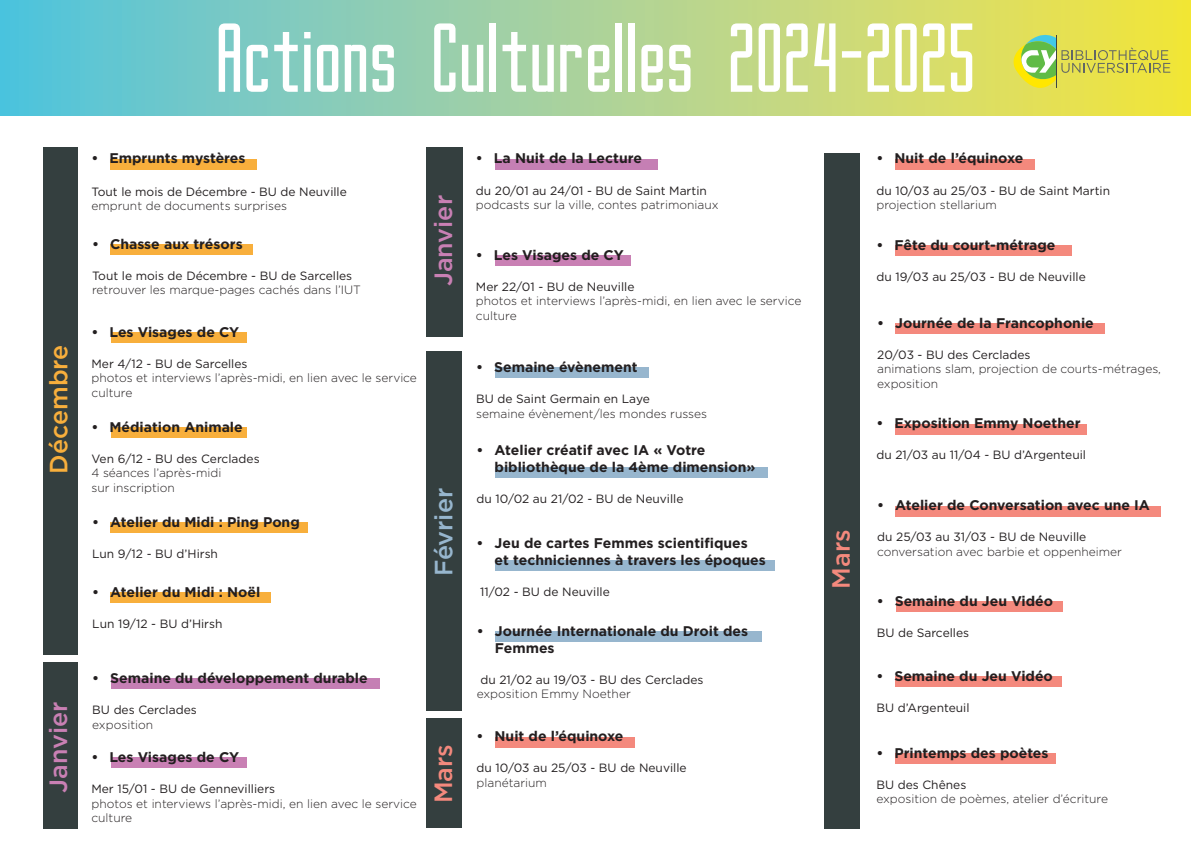
<style>
.page{position:relative;width:1191px;height:842px;background:#fff}
.page>*{position:absolute;margin:0;border:0;box-sizing:border-box;transform-origin:0 0}
.t1{font:500 25px "Gotham";color:#c980b4}
.t2{font:500 25px "Gotham";color:#f8af3c}
.t3{font:500 25px "Gotham";color:#f4897d}
.t4{font:500 25px "Gotham";color:#97b6ce}
.t5{font:700 14px/16.8px "Gotham";color:#231f20}
.t6{font:12px "Gotham";color:#231f20}
.t7{font:300 12px/14.4px "Gotham";color:#231f20}
</style>
<div class="page">
<div style="left:111px;top:159px;width:146px;height:10px;background:#f8af3c"></div>
<div style="left:111px;top:244px;width:142px;height:11px;background:#f8af3c"></div>
<div style="left:111px;top:332px;width:136px;height:11px;background:#f8af3c"></div>
<div style="left:111px;top:427px;width:136px;height:11px;background:#f8af3c"></div>
<div style="left:495px;top:632px;width:266px;height:10px;background:#97b6ce"></div>
<div style="left:111px;top:522px;width:197px;height:11px;background:#f8af3c"></div>
<div style="left:111px;top:593px;width:160px;height:10px;background:#f8af3c"></div>
<div style="left:111px;top:679px;width:268px;height:10px;background:#c57fb4"></div>
<div style="left:111px;top:758px;width:135px;height:10px;background:#c980b4"></div>
<div style="left:495px;top:159px;width:162px;height:10px;background:#c57fb4"></div>
<div style="left:495px;top:255px;width:136px;height:11px;background:#c980b4"></div>
<div style="left:495px;top:368px;width:153px;height:10px;background:#97b6ce"></div>
<div style="left:495px;top:737px;width:139px;height:10px;background:#f4897d"></div>
<div style="left:895px;top:159px;width:140px;height:10px;background:#f4897d"></div>
<div style="left:495px;top:467px;width:273px;height:11px;background:#97b6ce"></div>
<div style="left:495px;top:561px;width:279px;height:10px;background:#97b6ce"></div>
<div style="left:895px;top:245px;width:177px;height:10px;background:#f4897d"></div>
<div style="left:895px;top:323px;width:210px;height:11px;background:#f4897d"></div>
<div style="left:895px;top:506px;width:266px;height:10px;background:#f4897d"></div>
<div style="left:895px;top:601px;width:167px;height:10px;background:#f4897d"></div>
<div style="left:895px;top:677px;width:167px;height:10px;background:#f4897d"></div>
<div style="left:895px;top:753px;width:160px;height:10px;background:#f4897d"></div>
<div style="left:43px;top:147px;width:34px;height:508px;background:#343f3f"></div>
<div style="left:43px;top:662px;width:34px;height:167px;background:#343f3f"></div>
<div style="left:426px;top:352px;width:36px;height:359px;background:#343f3f"></div>
<div style="left:426px;top:147px;width:36px;height:190px;background:#343f3f"></div>
<div style="left:426px;top:719px;width:36px;height:109px;background:#343f3f"></div>
<div style="left:824px;top:153px;width:35px;height:676px;background:#343f3f"></div>
<svg style="left:0;top:0;width:1191px;height:115px;background:#a2d29c"></svg>
<svg style="left:1011px;top:34px;width:159px;height:54px;background:#d0d551"></svg>
<svg style="left:219px;top:23px;width:21px;height:69px"></svg>
<svg style="left:246px;top:45px;width:22px;height:47px"></svg>
<svg style="left:274px;top:32px;width:24px;height:60px"></svg>
<svg style="left:304px;top:32px;width:6px;height:60px"></svg>
<svg style="left:317px;top:45px;width:21px;height:47px"></svg>
<svg style="left:345px;top:45px;width:21px;height:47px"></svg>
<svg style="left:372px;top:45px;width:22px;height:47px"></svg>
<svg style="left:434px;top:23px;width:21px;height:69px"></svg>
<svg style="left:462px;top:45px;width:21px;height:47px"></svg>
<div style="left:490px;top:23px;width:6px;height:69px;background:#fff"></div>
<svg style="left:502px;top:32px;width:24px;height:60px"></svg>
<svg style="left:532px;top:45px;width:22px;height:47px"></svg>
<svg style="left:560px;top:45px;width:21px;height:47px"></svg>
<svg style="left:588px;top:45px;width:21px;height:47px"></svg>
<div style="left:616px;top:23px;width:6px;height:69px;background:#fff"></div>
<div style="left:628px;top:23px;width:7px;height:69px;background:#fff"></div>
<svg style="left:641px;top:45px;width:22px;height:47px"></svg>
<svg style="left:669px;top:45px;width:21px;height:47px"></svg>
<svg style="left:731px;top:23px;width:21px;height:69px"></svg>
<svg style="left:758px;top:23px;width:22px;height:69px"></svg>
<svg style="left:786px;top:23px;width:21px;height:69px"></svg>
<svg style="left:814px;top:23px;width:21px;height:69px"></svg>
<div style="left:842px;top:51px;width:19px;height:7px;background:#fff"></div>
<svg style="left:867px;top:23px;width:22px;height:69px"></svg>
<svg style="left:895px;top:23px;width:21px;height:69px"></svg>
<svg style="left:923px;top:23px;width:21px;height:69px"></svg>
<svg style="left:951px;top:23px;width:21px;height:69px"></svg>
<div style="left:895px;top:424px;width:192px;height:10px;background:#f4897d"></div>
<h1 class="t2" style="left:42px;top:474px;width:131px;rotate:-90deg">Décembre</h1>
<h1 class="t1" style="left:42px;top:793px;width:93px;rotate:-90deg">Janvier</h1>
<p class="t5" style="left:91px;top:150px;width:155px">• Emprunts mystères</p>
<p class="t6" style="left:91px;top:184px;width:257px">Tout le mois de Décembre - BU de Neuville</p>
<p class="t7" style="left:91px;top:198px;width:197px">emprunt de documents surprises</p>
<p class="t5" style="left:92px;top:235px;width:152px">• Chasse aux trésors</p>
<p class="t6" style="left:92px;top:268px;width:262px">Tout le mois de Décembre - BU de Sarcelles</p>
<p class="t7" style="left:92px;top:283px;width:270px">retrouver les marque-pages cachés dans l’IUT</p>
<p class="t5" style="left:91px;top:323px;width:149px">• Les Visages de CY</p>
<p class="t6" style="left:91px;top:356px;width:158px">Mer 4/12 - BU de Sarcelles</p>
<p class="t7" style="left:91px;top:370px;width:327px">photos et interviews l’après-midi, en lien avec le service culture</p>
<p class="t5" style="left:91px;top:418px;width:153px">• Médiation Animale</p>
<p class="t6" style="left:91px;top:451px;width:170px">Ven 6/12 - BU des Cerclades</p>
<p class="t7" style="left:91px;top:466px;width:132px">4 séances l’après-midi sur inscription</p>
<p class="t5" style="left:92px;top:513px;width:209px">• Atelier du Midi : Ping Pong</p>
<p class="t6" style="left:92px;top:546px;width:127px">Lun 9/12 - BU d’Hirsh</p>
<p class="t5" style="left:92px;top:583px;width:170px">• Atelier du Midi : Noël</p>
<p class="t6" style="left:92px;top:616px;width:132px">Lun 19/12 - BU d’Hirsh</p>
<p class="t5" style="left:92px;top:670px;width:277px">• Semaine du développement durable</p>
<p class="t6" style="left:92px;top:702px;width:106px">BU des Cerclades</p>
<p class="t7" style="left:92px;top:717px;width:62px">exposition</p>
<p class="t5" style="left:91px;top:749px;width:149px">• Les Visages de CY</p>
<p class="t6" style="left:91px;top:781px;width:185px">Mer 15/01 - BU de Gennevilliers</p>
<p class="t7" style="left:91px;top:796px;width:327px">photos et interviews l’après-midi, en lien avec le service culture</p>
<h1 class="t1" style="left:427px;top:286px;width:93px;rotate:-90deg">Janvier</h1>
<h1 class="t4" style="left:427px;top:576px;width:90px;rotate:-90deg">Février</h1>
<h1 class="t3" style="left:427px;top:803px;width:61px;rotate:-90deg">Mars</h1>
<p class="t5" style="left:476px;top:150px;width:167px">• La Nuit de la Lecture</p>
<p class="t6" style="left:476px;top:183px;width:232px">du 20/01 au 24/01 - BU de Saint Martin</p>
<p class="t7" style="left:476px;top:197px;width:244px">podcasts sur la ville, contes patrimoniaux</p>
<p class="t5" style="left:476px;top:246px;width:149px">• Les Visages de CY</p>
<p class="t6" style="left:476px;top:279px;width:160px">Mer 22/01 - BU de Neuville</p>
<p class="t7" style="left:476px;top:294px;width:327px">photos et interviews l’après-midi, en lien avec le service culture</p>
<p class="t5" style="left:476px;top:358px;width:163px">• Semaine évènement</p>
<p class="t6" style="left:476px;top:391px;width:175px">BU de Saint Germain en Laye</p>
<p class="t7" style="left:476px;top:406px;width:232px">semaine évènement/les mondes russes</p>
<p class="t5" style="left:494px;top:441px;width:262px;text-indent:-18px">• Atelier créatif avec IA « Votre bibliothèque de la 4ème dimension»</p>
<p class="t6" style="left:476px;top:491px;width:208px">du 10/02 au 21/02 - BU de Neuville</p>
<p class="t5" style="left:494px;top:535px;width:273px;text-indent:-18px">• Jeu de cartes Femmes scientifiques<br>et techniciennes à travers les époques</p>
<p class="t6" style="left:480px;top:584px;width:131px">11/02 - BU de Neuville</p>
<p class="t5" style="left:495px;top:622px;width:255px;text-indent:-18px">• Journée Internationale du Droit des<br>Femmes</p>
<p class="t6" style="left:480px;top:672px;width:225px">du 21/02 au 19/03 - BU des Cerclades</p>
<p class="t7" style="left:477px;top:687px;width:155px">exposition Emmy Noether</p>
<p class="t5" style="left:476px;top:727px;width:148px">• Nuit de l’équinoxe</p>
<p class="t6" style="left:476px;top:760px;width:211px">du 10/03 au 25/03 - BU de Neuville</p>
<p class="t7" style="left:476px;top:775px;width:72px">planétarium</p>
<h1 class="t3" style="left:824px;top:589px;width:61px;rotate:-90deg">Mars</h1>
<p class="t5" style="left:876px;top:150px;width:148px">• Nuit de l’équinoxe</p>
<p class="t6" style="left:876px;top:183px;width:235px">du 10/03 au 25/03 - BU de Saint Martin</p>
<p class="t7" style="left:876px;top:197px;width:122px">projection stellarium</p>
<p class="t5" style="left:876px;top:236px;width:181px">• Fête du court-métrage</p>
<p class="t6" style="left:876px;top:269px;width:211px">du 19/03 au 25/03 - BU de Neuville</p>
<p class="t5" style="left:877px;top:314px;width:218px">• Journée de la Francophonie</p>
<p class="t6" style="left:877px;top:347px;width:155px">20/03 - BU des Cerclades</p>
<p class="t7" style="left:877px;top:362px;width:285px">animations slam, projection de courts-métrages, exposition</p>
<p class="t5" style="left:876px;top:415px;width:206px">• Exposition Emmy Noether</p>
<p class="t6" style="left:876px;top:447px;width:211px">du 21/03 au 11/04 - BU d’Argenteuil</p>
<p class="t5" style="left:877px;top:497px;width:274px">• Atelier de Conversation avec une IA</p>
<p class="t6" style="left:877px;top:529px;width:211px">du 25/03 au 31/03 - BU de Neuville</p>
<p class="t7" style="left:877px;top:544px;width:246px">conversation avec barbie et oppenheimer</p>
<p class="t5" style="left:876px;top:592px;width:178px">• Semaine du Jeu Vidéo</p>
<p class="t6" style="left:876px;top:625px;width:94px">BU de Sarcelles</p>
<p class="t5" style="left:876px;top:667px;width:178px">• Semaine du Jeu Vidéo</p>
<p class="t6" style="left:876px;top:700px;width:95px">BU d’Argenteuil</p>
<p class="t5" style="left:876px;top:744px;width:174px">• Printemps des poètes</p>
<p class="t6" style="left:876px;top:777px;width:91px">BU des Chênes</p>
<p class="t7" style="left:876px;top:791px;width:233px">exposition de poèmes, atelier d’écriture</p>
</div>
